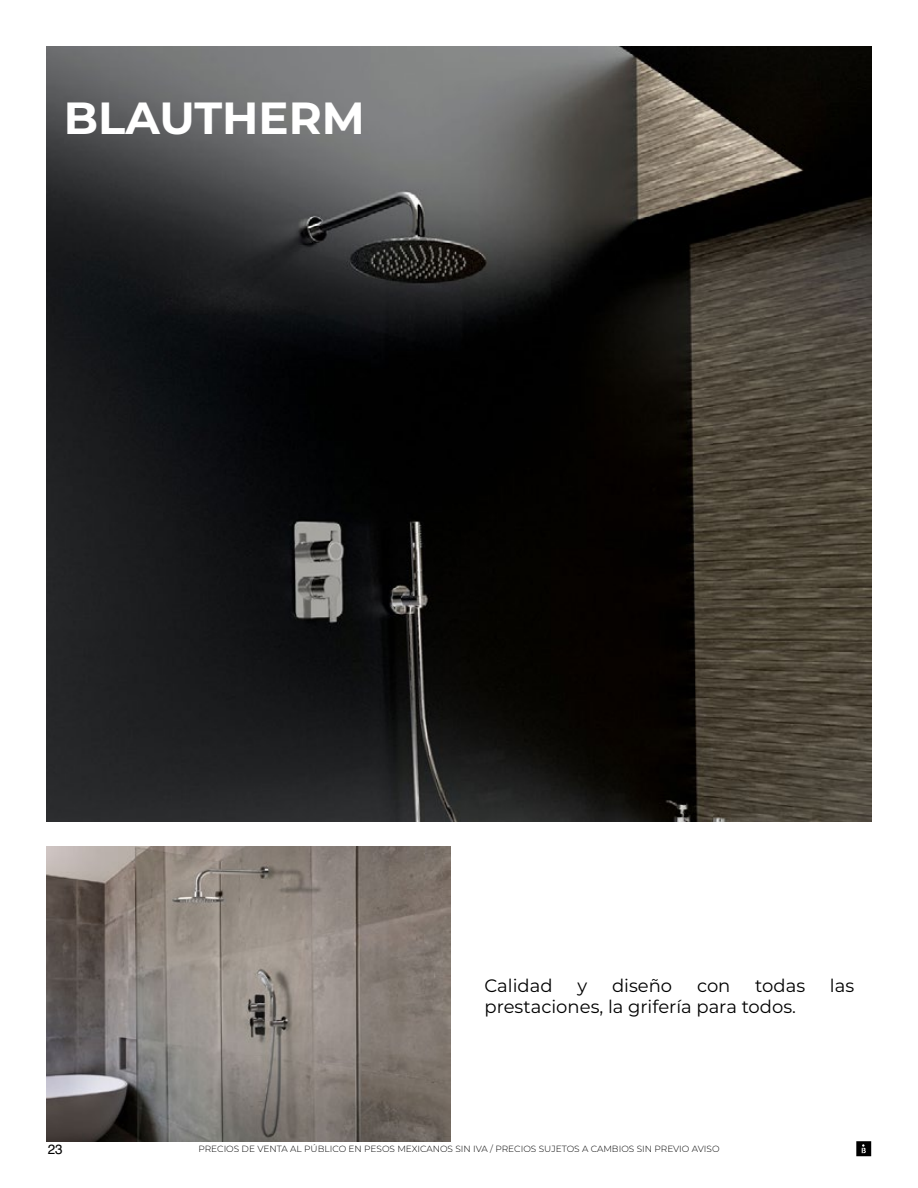
<style>
.page{position:relative;width:918px;height:1188px;background:#fff}
.page>*{position:absolute;margin:0;border:0;box-sizing:border-box;transform-origin:0 0}
.t1{font:700 45px "Montserrat";color:#fff}
.t2{font:18px "Montserrat";color:#000}
.t3{font:13.5px "Helvetica";color:#000}
.t4{font:300 9px "Montserrat";color:#000}
</style>
<div class="page">
<svg style="left:856px;top:1141px;width:15px;height:15px"></svg>
<img style="left:47px;top:47px;width:824px;height:775px">
<img style="left:47px;top:846px;width:403px;height:295px">
<h1 class="t1" style="left:64px;top:86px;width:303px">BLAUTHERM</h1>
<h2 class="t2" style="left:485px;top:973px;width:70px">Calidad</h2>
<h2 class="t2" style="left:577px;top:973px;width:11px">y</h2>
<h2 class="t2" style="left:612px;top:973px;width:62px">diseño</h2>
<h2 class="t2" style="left:697px;top:973px;width:35px">con</h2>
<h2 class="t2" style="left:755px;top:973px;width:51px">todas</h2>
<h2 class="t2" style="left:830px;top:973px;width:26px">las</h2>
<h2 class="t2" style="left:485px;top:994px;width:313px">prestaciones, la grifería para todos.</h2>
<h3 class="t3" style="left:48px;top:1139px;width:17px">23</h3>
<p class="t4" style="left:198px;top:1143px;width:523px">PRECIOS DE VENTA AL PÚBLICO EN PESOS MEXICANOS SIN IVA / PRECIOS SUJETOS A CAMBIOS SIN PREVIO AVISO</p>
</div>
